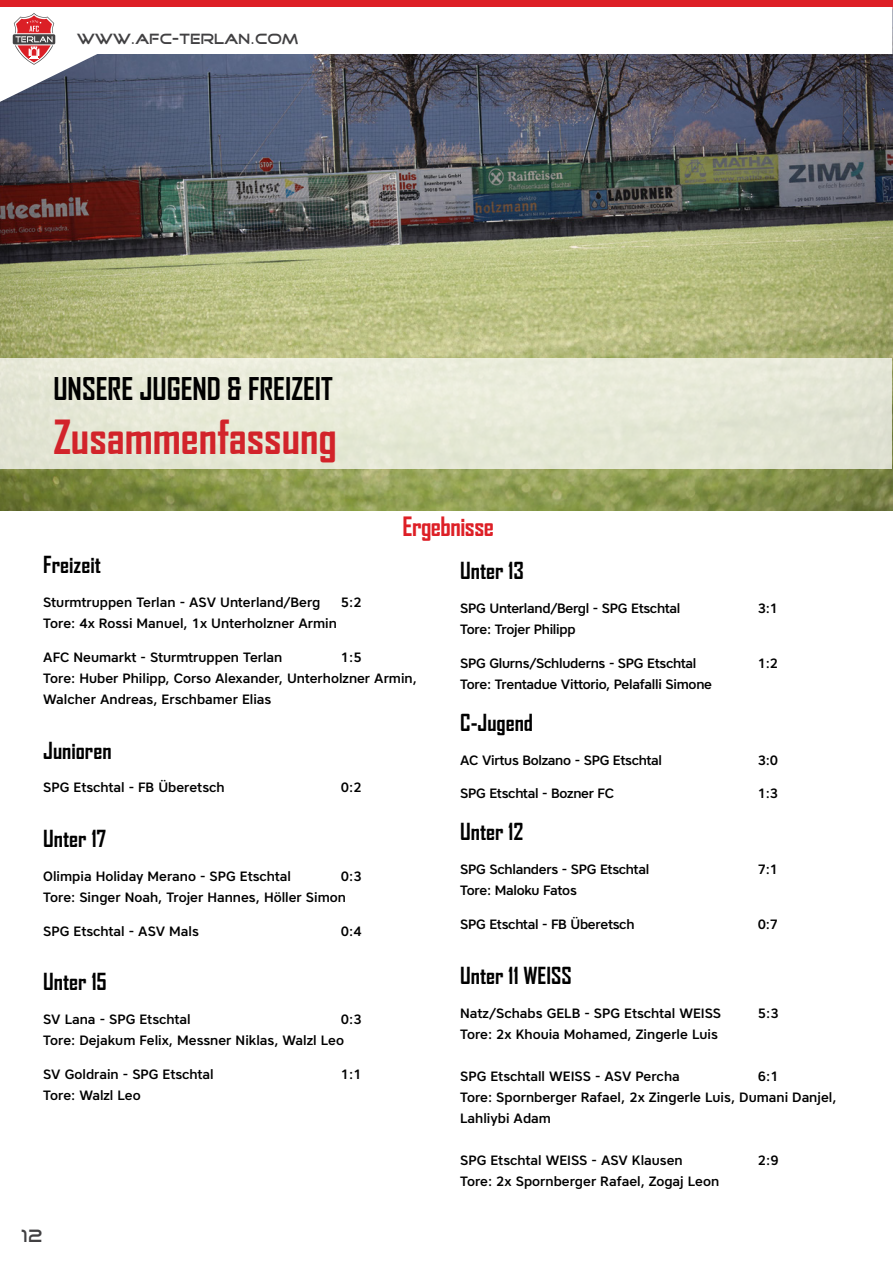
<style>
.page{position:relative;width:893px;height:1263px;background:#fff}
.page>*{position:absolute;margin:0;border:0;box-sizing:border-box;transform-origin:0 0}
.t1{font:700 45px "Agency FB";color:#d2232a}
.t2{font:700 30px "Agency FB";color:#000}
.t3{font:700 25.5px "Agency FB";letter-spacing:-.02em;color:#dd1f26}
.Hervorhebung{font:700 22.5px "Agency FB";color:#000}
.t4{font:18px "Good Times";color:#414042}
.t5{font:15px "Good Times";color:#414042}
.Hervorhebung-2{font:500 13.5px/21px "Core Sans A55";color:#000}
.Hervorhebung-3{font:500 13.5px "Core Sans A55";letter-spacing:-.02em;color:#000}
</style>
<div class="page">
<img style="left:0;top:9px;width:893px;height:501px">
<div style="left:0;top:358px;width:892px;height:111px;background:#e6e9d7"></div>
<svg style="left:0;top:6px;width:892px;height:96px"></svg>
<svg style="left:13px;top:13px;width:42px;height:52px"></svg>
<div style="left:0;top:0;width:893px;height:6px;background:#dd1f26"></div>
<p class="t5" style="left:77px;top:32px;width:224px">WWW.AFC-TERLAN.COM</p>
<p class="t2" style="left:53px;top:370px;width:281px">UNSERE JUGEND &amp; FREIZEIT</p>
<p class="t1" style="left:53px;top:409px;width:285px">Zusammenfassung</p>
<h3 class="t3" style="left:402px;top:511px;width:93px">Ergebnisse</h3>
<p class="Hervorhebung" style="left:43px;top:551px;width:59px">Freizeit</p>
<p class="Hervorhebung-2" style="left:43px;top:591px;width:279px">Sturmtruppen Terlan - ASV Unterland/Berg</p>
<p class="Hervorhebung-2" style="left:341px;top:591px;width:22px">5:2</p>
<p class="Hervorhebung-2" style="left:43px;top:612px;width:295px">Tore: 4x Rossi Manuel, 1x Unterholzner Armin</p>
<p class="Hervorhebung-2" style="left:43px;top:646px;width:241px">AFC Neumarkt - Sturmtruppen Terlan</p>
<p class="Hervorhebung-2" style="left:43px;top:646px;width:375px;text-indent:298px">1:5<br>Tore: Huber Philipp, Corso Alexander, Unterholzner Armin,<br>Walcher Andreas, Erschbamer Elias</p>
<p class="Hervorhebung" style="left:43px;top:736px;width:70px">Junioren</p>
<p class="Hervorhebung-2" style="left:43px;top:777px;width:183px">SPG Etschtal - FB Überetsch</p>
<p class="Hervorhebung-2" style="left:341px;top:777px;width:22px">0:2</p>
<p class="Hervorhebung" style="left:43px;top:824px;width:65px">Unter 17</p>
<p class="Hervorhebung-2" style="left:43px;top:865px;width:249px">Olimpia Holiday Merano - SPG Etschtal</p>
<p class="Hervorhebung-2" style="left:43px;top:865px;width:320px;text-indent:298px">0:3<br>Tore: Singer Noah, Trojer Hannes, Höller Simon</p>
<p class="Hervorhebung-2" style="left:43px;top:920px;width:157px">SPG Etschtal - ASV Mals</p>
<p class="Hervorhebung-2" style="left:341px;top:920px;width:22px">0:4</p>
<p class="Hervorhebung" style="left:43px;top:968px;width:65px">Unter 15</p>
<p class="Hervorhebung-2" style="left:43px;top:1008px;width:149px">SV Lana - SPG Etschtal</p>
<p class="Hervorhebung-2" style="left:43px;top:1008px;width:320px;text-indent:298px">0:3<br>Tore: Dejakum Felix, Messner Niklas, Walzl Leo</p>
<p class="Hervorhebung-2" style="left:43px;top:1063px;width:172px">SV Goldrain - SPG Etschtal</p>
<p class="Hervorhebung-2" style="left:341px;top:1063px;width:22px">1:1</p>
<p class="Hervorhebung-2" style="left:43px;top:1084px;width:99px">Tore: Walzl Leo</p>
<p class="t4" style="left:21px;top:1227px;width:23px">12</p>
<p class="Hervorhebung" style="left:460px;top:557px;width:65px">Unter 13</p>
<p class="Hervorhebung-3" style="left:460px;top:600px;width:222px">SPG Unterland/Bergl - SPG Etschtal</p>
<p class="Hervorhebung-2" style="left:758px;top:598px;width:22px">3:1</p>
<p class="Hervorhebung-3" style="left:460px;top:621px;width:117px">Tore: Trojer Philipp</p>
<p class="Hervorhebung-3" style="left:460px;top:654px;width:238px">SPG Glurns/Schluderns - SPG Etschtal</p>
<p class="Hervorhebung-2" style="left:758px;top:652px;width:22px">1:2</p>
<p class="Hervorhebung-3" style="left:460px;top:675px;width:253px">Tore: Trentadue Vittorio, Pelafalli Simone</p>
<p class="Hervorhebung" style="left:460px;top:708px;width:74px">C-Jugend</p>
<p class="Hervorhebung-3" style="left:460px;top:751px;width:203px">AC Virtus Bolzano - SPG Etschtal</p>
<p class="Hervorhebung-2" style="left:758px;top:749px;width:22px">3:0</p>
<p class="Hervorhebung-3" style="left:460px;top:785px;width:155px">SPG Etschtal - Bozner FC</p>
<p class="Hervorhebung-2" style="left:758px;top:783px;width:22px">1:3</p>
<p class="Hervorhebung" style="left:460px;top:818px;width:65px">Unter 12</p>
<p class="Hervorhebung-3" style="left:460px;top:861px;width:191px">SPG Schlanders - SPG Etschtal</p>
<p class="Hervorhebung-2" style="left:758px;top:859px;width:22px">7:1</p>
<p class="Hervorhebung-3" style="left:460px;top:882px;width:118px">Tore: Maloku Fatos</p>
<p class="Hervorhebung-3" style="left:460px;top:915px;width:176px">SPG Etschtal - FB Überetsch</p>
<p class="Hervorhebung-2" style="left:758px;top:913px;width:22px">0:7</p>
<p class="Hervorhebung" style="left:460px;top:961px;width:113px">Unter 11 WEISS</p>
<p class="Hervorhebung-2" style="left:460px;top:1002px;width:262px">Natz/Schabs GELB - SPG Etschtal WEISS</p>
<p class="Hervorhebung-2" style="left:758px;top:1002px;width:22px">5:3</p>
<p class="Hervorhebung-2" style="left:460px;top:1023px;width:259px">Tore: 2x Khouia Mohamed, Zingerle Luis</p>
<p class="Hervorhebung-2" style="left:460px;top:1065px;width:221px">SPG Etschtall WEISS - ASV Percha</p>
<p class="Hervorhebung-2" style="left:460px;top:1065px;width:378px;text-indent:298px">6:1<br>Tore: Spornberger Rafael, 2x Zingerle Luis, Dumani Danjel,<br>Lahliybi Adam</p>
<p class="Hervorhebung-2" style="left:460px;top:1149px;width:224px">SPG Etschtal WEISS - ASV Klausen</p>
<p class="Hervorhebung-2" style="left:758px;top:1149px;width:22px">2:9</p>
<p class="Hervorhebung-2" style="left:460px;top:1170px;width:260px">Tore: 2x Spornberger Rafael, Zogaj Leon</p>
</div>
